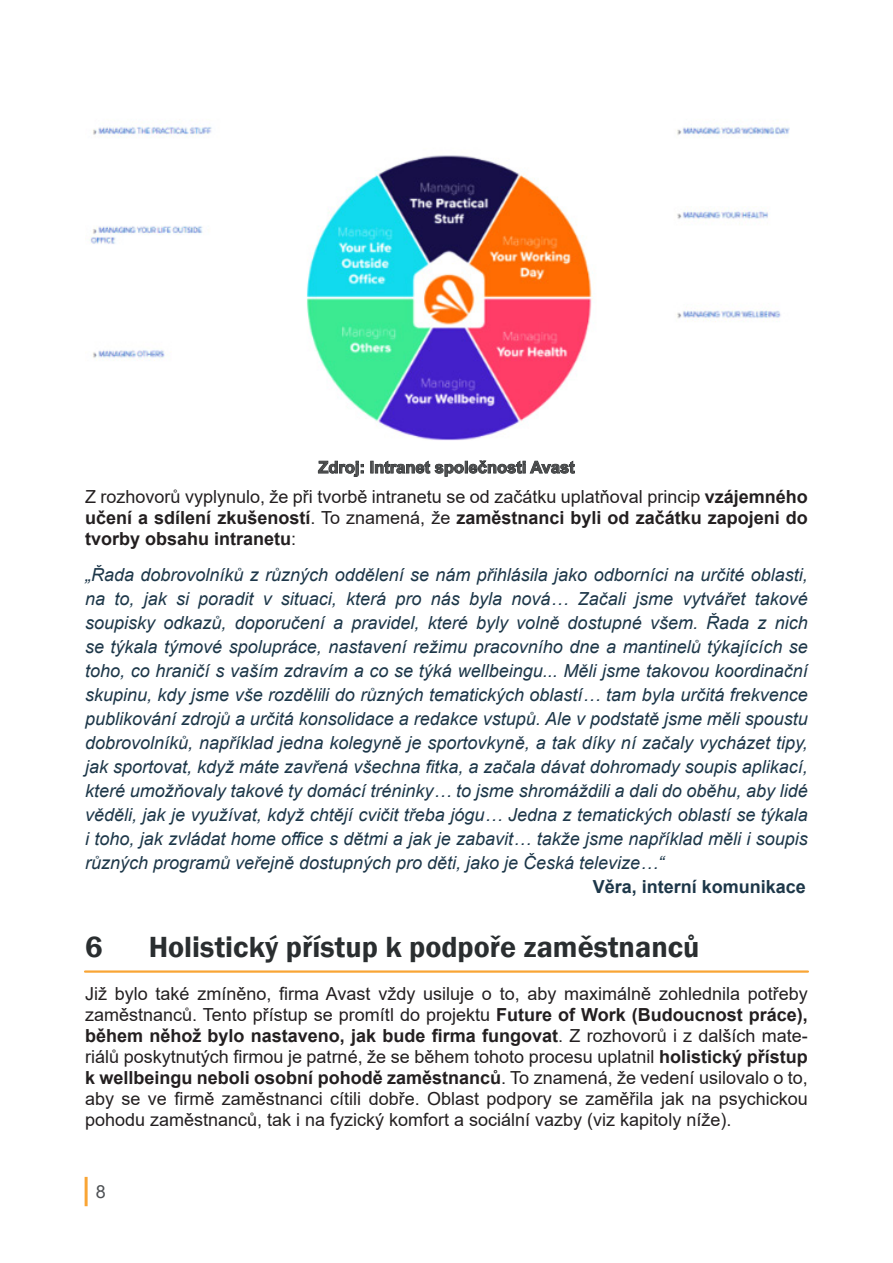
<style>
.page{position:relative;width:893px;height:1263px;background:#fff}
.page>*{position:absolute;margin:0;border:0;box-sizing:border-box;transform-origin:0 0}
.t1{font:600 30px "Franklin Gothic";color:#2a2e30}
.Citát{font:italic 18px "Arial";color:#1d3749}
.Základní{font:18px/21px "Arial";color:#231f20;text-align:justify}
.Základní-2{font:700 18px/21px "Arial";color:#231f20;text-align:justify}
.Citát-2{font:700 18px "Arial";color:#1d3749}
.t2{font:18px "Arial";color:#4d5054}
.Titulek_-_Obrázek{font:700 16.5px "Arial";color:#4b4c4d}
.s1{color:#2a2e30}
.s2{font-weight:400}
.s3{font-weight:700}
</style>
<div class="page">
<hr style="left:85px;top:1177px;width:3px;height:29px;background:#f9a535">
<img style="left:90px;top:126px;width:700px;height:314px">
<hr style="left:85px;top:970px;width:723px;height:3px;background:#f9a535">
<p class="Titulek_-_Obrázek" style="left:318px;top:456px;width:258px"><span class="s1">Zdroj:</span> Intranet společnosti <span class="s1">Avast</span></p>
<p class="Základní-2" style="left:85px;top:486px;width:724px"><span class="s2">Z rozhovorů vyplynulo, že při tvorbě intranetu se od začátku uplatňoval princip</span> vzájemného učení a sdílení zkušeností<span class="s2">. To znamená, že</span> zaměstnanci byli od začátku zapojeni do tvorby obsahu intranetu<span class="s2">:</span></p>
<p class="Citát" style="left:85px;top:563px;width:724px">„Řada dobrovolníků z různých oddělení se nám přihlásila jako odborníci na určité oblasti,</p>
<p class="Citát" style="left:85px;top:587px;width:724px">na to, jak si poradit v situaci, která pro nás byla nová… Začali jsme vytvářet takové</p>
<p class="Citát" style="left:85px;top:611px;width:724px">soupisky odkazů, doporučení a pravidel, které byly volně dostupné všem. Řada z nich</p>
<p class="Citát" style="left:85px;top:635px;width:724px">se týkala týmové spolupráce, nastavení režimu pracovního dne a mantinelů týkajících se</p>
<p class="Citát" style="left:85px;top:659px;width:724px">toho, co hraničí s vaším zdravím a co se týká wellbeingu... Měli jsme takovou koordinační</p>
<p class="Citát" style="left:85px;top:683px;width:724px">skupinu, kdy jsme vše rozdělili do různých tematických oblastí… tam byla určitá frekvence</p>
<p class="Citát" style="left:85px;top:707px;width:724px">publikování zdrojů a určitá konsolidace a redakce vstupů. Ale v podstatě jsme měli spoustu</p>
<p class="Citát" style="left:85px;top:731px;width:724px">dobrovolníků, například jedna kolegyně je sportovkyně, a tak díky ní začaly vycházet tipy,</p>
<p class="Citát" style="left:85px;top:755px;width:724px">jak sportovat, když máte zavřená všechna fitka, a začala dávat dohromady soupis aplikací,</p>
<p class="Citát" style="left:85px;top:779px;width:724px">které umožňovaly takové ty domácí tréninky… to jsme shromáždili a dali do oběhu, aby lidé</p>
<p class="Citát" style="left:85px;top:803px;width:724px">věděli, jak je využívat, když chtějí cvičit třeba jógu… Jedna z tematických oblastí se týkala</p>
<p class="Citát" style="left:85px;top:827px;width:724px">i toho, jak zvládat home office s dětmi a jak je zabavit… takže jsme například měli i soupis</p>
<p class="Citát" style="left:85px;top:851px;width:581px">různých programů veřejně dostupných pro děti, jako je Česká televize…“</p>
<p class="Citát-2" style="left:593px;top:874px;width:215px">Věra, interní komunikace</p>
<p class="t1" style="left:85px;top:929px;width:19px">6</p>
<p class="t1" style="left:149px;top:929px;width:552px">Holistický přístup k podpoře zaměstnanců</p>
<p class="Základní" style="left:85px;top:983px;width:724px">Již bylo také zmíněno, firma Avast vždy usiluje o to, aby maximálně zohlednila potřeby zaměstnanců. Tento přístup se promítl do projektu <span class="s3">Future of Work (Budoucnost práce), během něhož bylo nastaveno, jak bude firma fungovat</span>. Z rozhovorů i z dalších mate&shy;riálů poskytnutých firmou je patrné, že se během tohoto procesu uplatnil <span class="s3">holistický přístup k wellbeingu neboli osobní pohodě zaměstnanců</span>. To znamená, že vedení usilovalo o to, aby se ve firmě zaměstnanci cítili dobře. Oblast podpory se zaměřila jak na psychickou pohodu zaměstnanců, tak i na fyzický komfort a sociální vazby (viz kapitoly níže).</p>
<p class="t2" style="left:96px;top:1179px;width:12px">8</p>
</div>
